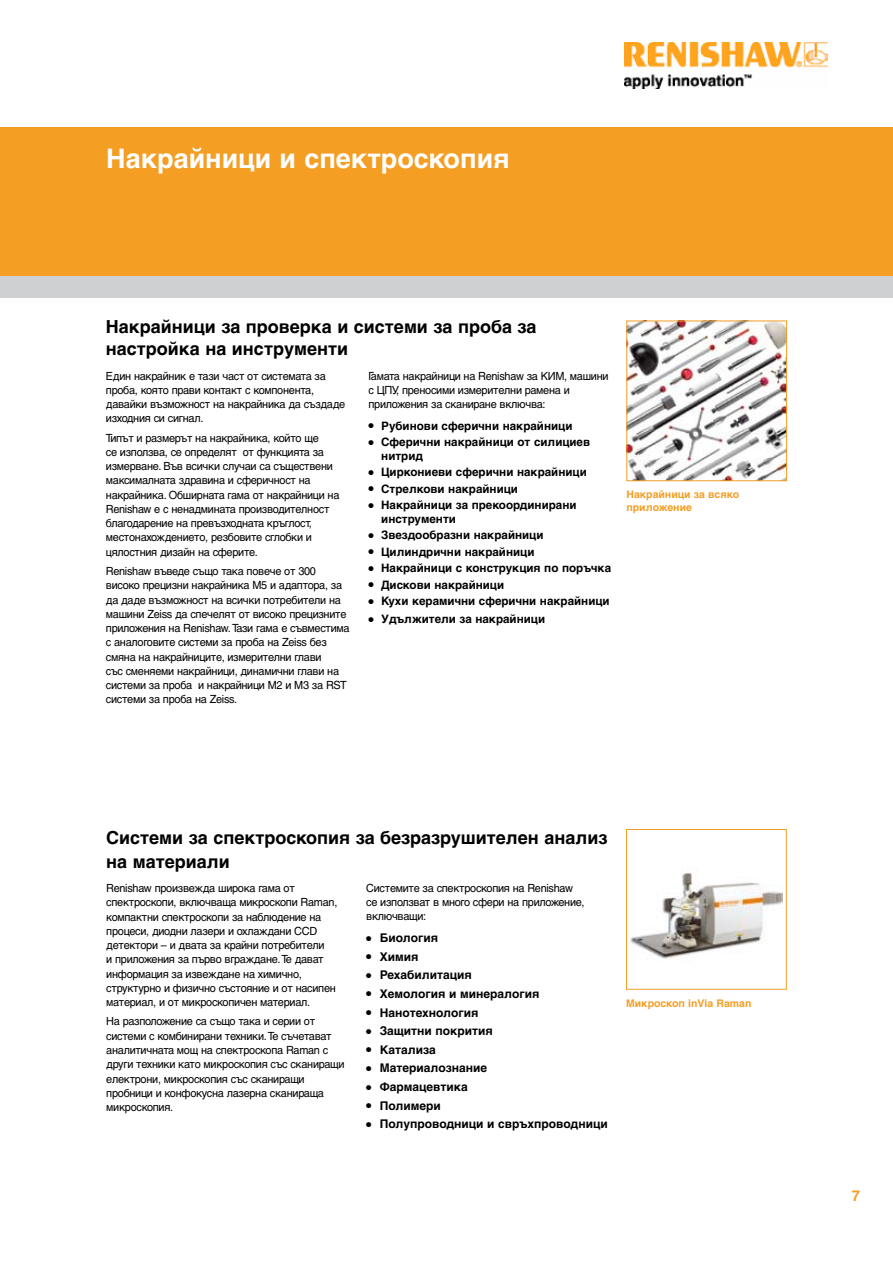
<style>
.page{position:relative;width:893px;height:1263px;background:#fff}
.page>*{position:absolute;margin:0;border:0;box-sizing:border-box;transform-origin:0 0}
.t1{font:700 27px "Helvetica LT Std";color:#fff}
.t2{font:700 18px/21.6px "Helvetica";color:#000}
.t3{font:700 18px/24px "Helvetica LT Std";color:#000}
.t4{font:700 15px "Helvetica LT Std";color:#f49e24}
.t5{font:700 12px "Helvetica LT Std";color:#000}
.t6{font:700 11.7px/13.5px "Helvetica LT Std";color:#000}
.t7{font:11.25px/14.2px "Helvetica LT Std";letter-spacing:-.025em;color:#000}
.t8{font:700 10.5px/12.6px "Helvetica LT Std";color:#f49e24}
.s1{font-size:15px}
</style>
<div class="page">
<div style="left:0;top:128px;width:893px;height:148px;background:#f49e24"></div>
<div style="left:0;top:276px;width:893px;height:22px;background:#ced0d2"></div>
<img style="left:625px;top:42px;width:203px;height:47px">
<img style="left:628px;top:323px;width:157px;height:156px">
<div style="left:626px;top:321px;width:161px;height:160px;border:1px solid #f49e24"></div>
<img style="left:630px;top:869px;width:152px;height:90px">
<div style="left:626px;top:829px;width:161px;height:161px;border:1px solid #f49e24"></div>
<h1 class="t1" style="left:106px;top:142px;width:405px">Накрайници и спектроскопия</h1>
<h2 class="t2" style="left:106px;top:316px;width:432px">Накрайници за проверка и системи за проба за настройка на инструменти</h2>
<p class="t7" style="left:106px;top:368px;width:241px">Един накрайник е тази част от системата за проба, която прави контакт с компонента, давайки възможност на накрайника да създаде изходния си сигнал.</p>
<p class="t7" style="left:106px;top:431px;width:235px">Типът и размерът на накрайника, който ще<br>се използва, се определят от функцията за измерване. Във всички случаи са съществени максималната здравина и сферичност на накрайника. Обширната гама от накрайници на Renishaw е с ненадмината производителност благодарение на превъзходната кръглост, местонахождението, резбовите сглобки и цялостния дизайн на сферите.</p>
<p class="t7" style="left:106px;top:564px;width:245px">Renishaw въведе също така повече от 300 високо прецизни накрайника M5 и адаптора, за да даде възможност на всички потребители на машини Zeiss да спечелят от високо прецизните приложения на Renishaw. Тази гама е съвместима с аналоговите системи за проба на Zeiss без смяна на накрайниците, измерителни глави<br>със сменяеми накрайници, динамични глави на системи за проба и накрайници M2 и M3 за RST системи за проба на Zeiss.</p>
<p class="t7" style="left:368px;top:368px;width:242px">Гамата накрайници на Renishaw за КИМ, машини с ЦПУ, преносими измерителни рамена и приложения за сканиране включва:</p>
<p class="t6" style="left:368px;top:419px;width:205px"><span class="s1">•</span> Рубинови сферични накрайници</p>
<p class="t6" style="left:381px;top:435px;width:210px;text-indent:-13px"><span class="s1">•</span> Сферични накрайници от силициев нитрид</p>
<p class="t6" style="left:368px;top:465px;width:220px"><span class="s1">•</span> Циркониеви сферични накрайници</p>
<p class="t6" style="left:368px;top:482px;width:151px"><span class="s1">•</span> Стрелкови накрайници</p>
<p class="t6" style="left:381px;top:498px;width:197px;text-indent:-13px"><span class="s1">•</span> Накрайници за прекоординирани инструменти</p>
<p class="t6" style="left:368px;top:528px;width:177px"><span class="s1">•</span> Звездообразни накрайници</p>
<p class="t6" style="left:368px;top:545px;width:167px"><span class="s1">•</span> Цилиндрични накрайници</p>
<p class="t6" style="left:368px;top:561px;width:244px"><span class="s1">•</span> Накрайници с конструкция по поръчка</p>
<p class="t6" style="left:368px;top:578px;width:137px"><span class="s1">•</span> Дискови накрайници</p>
<p class="t6" style="left:368px;top:594px;width:243px"><span class="s1">•</span> Кухи керамични сферични накрайници</p>
<p class="t6" style="left:368px;top:612px;width:178px"><span class="s1">•</span> Удължители за накрайници</p>
<p class="t8" style="left:626px;top:488px;width:114px">Накрайници за всяко приложение</p>
<h2 class="t3" style="left:106px;top:825px;width:503px">Системи за спектроскопия за безразрушителен анализ на материали</h2>
<p class="t7" style="left:366px;top:881px;width:220px">Системите за спектроскопия на Renishaw се използват в много сфери на приложение, включващи:</p>
<p class="t5" style="left:366px;top:930px;width:73px"><span class="s1">•</span> Биология</p>
<p class="t5" style="left:366px;top:949px;width:54px"><span class="s1">•</span> Химия</p>
<p class="t5" style="left:366px;top:968px;width:107px"><span class="s1">•</span> Рехабилитация</p>
<p class="t5" style="left:366px;top:986px;width:175px"><span class="s1">•</span> Хемология и минералогия</p>
<p class="t5" style="left:366px;top:1005px;width:114px"><span class="s1">•</span> Нанотехнология</p>
<p class="t5" style="left:366px;top:1023px;width:128px"><span class="s1">•</span> Защитни покрития</p>
<p class="t5" style="left:366px;top:1042px;width:71px"><span class="s1">•</span> Катализа</p>
<p class="t5" style="left:366px;top:1061px;width:122px"><span class="s1">•</span> Материалознание</p>
<p class="t5" style="left:366px;top:1079px;width:103px"><span class="s1">•</span> Фармацевтика</p>
<p class="t5" style="left:366px;top:1098px;width:76px"><span class="s1">•</span> Полимери</p>
<p class="t5" style="left:366px;top:1117px;width:243px"><span class="s1">•</span> Полупроводници и свръхпроводници</p>
<p class="t7" style="left:106px;top:881px;width:233px">Renishaw произвежда широка гама от спектроскопи, включваща микроскопи Raman, компактни спектроскопи за наблюдение на процеси, диодни лазери и охлаждани CCD детектори – и двата за крайни потребители<br>и приложения за първо вграждане. Те дават информация за извеждане на химично, структурно и физично състояние и от насипен материал, и от микроскопичен материал.</p>
<p class="t7" style="left:106px;top:1014px;width:240px">На разположение са също така и серии от системи с комбинирани техники. Те съчетават аналитичната мощ на спектроскопа Raman с други техники като микроскопия със сканиращи електрони, микроскопия със сканиращи пробници и конфокусна лазерна сканираща микроскопия.</p>
<p class="t8" style="left:626px;top:996px;width:127px">Микроскоп inVia Raman</p>
<h3 class="t4" style="left:852px;top:1187px;width:10px">7</h3>
</div>
